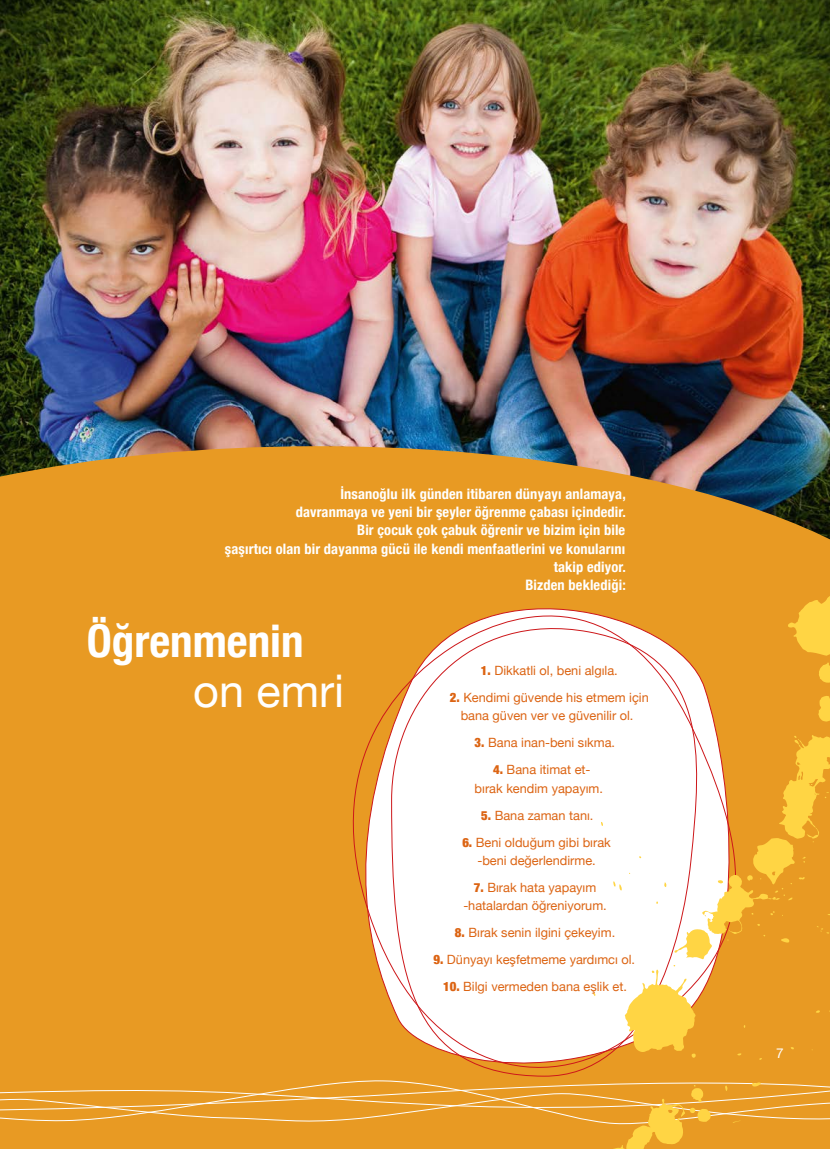
<style>
.page{position:relative;width:830px;height:1149px;background:#fff}
.page>*{position:absolute;margin:0;border:0;box-sizing:border-box;transform-origin:0 0}
.t1{font:700 condensed 45px "Helvetica Neue";color:#fff}
.t2{font:45px "Helvetica Neue";color:#fff}
.t3{font:700 condensed 14.4px/18px "Helvetica Neue";letter-spacing:.01em;color:#fff;text-align:right}
.t4{font:13.5px "Helvetica Neue";color:#fff}
.t5{font:12.75px/18px "Helvetica Neue";color:#dc6413;text-align:center}
.s1{font-weight:900;font-stretch:condensed}
</style>
<div class="page">
<div style="left:0;top:478px;width:829px;height:670px;background:#e89a23"></div>
<img style="left:0;top:0;width:829px;height:446px">
<svg style="left:0;top:446px;width:829px;height:276px"></svg>
<svg style="left:346px;top:560px;width:404px;height:12px"></svg>
<svg style="left:318px;top:572px;width:449px;height:488px"></svg>
<svg style="left:390px;top:609px;width:319px;height:462px;background:#fbeee0"></svg>
<svg style="left:787px;top:592px;width:42px;height:63px"></svg>
<svg style="left:818px;top:662px;width:11px;height:20px"></svg>
<svg style="left:817px;top:695px;width:12px;height:26px"></svg>
<svg style="left:0;top:1071px;width:829px;height:77px"></svg>
<svg style="left:613px;top:734px;width:216px;height:325px"></svg>
<p class="t3" style="left:225px;top:484px;width:402px">İnsanoğlu ilk günden itibaren dünyayı anlamaya,<br>davranmaya ve yeni bir şeyler öğrenme çabası içindedir.<br>Bir çocuk çok çabuk öğrenir ve bizim için bile<br>şaşırtıcı olan bir dayanma gücü ile kendi menfaatlerini ve konularını takip ediyor.<br>Bizden beklediği:</p>
<h1 class="t1" style="left:87px;top:603px;width:218px">Öğrenmenin</h1>
<h1 class="t2" style="left:193px;top:658px;width:152px">on emri</h1>
<p class="t5" style="left:480px;top:661px;width:138px"><span class="s1">1.</span> Dikkatli ol, beni algıla.</p>
<p class="t5" style="left:449px;top:688px;width:200px"><span class="s1">2.</span> Kendimi güvende his etmem için bana güven ver ve güvenilir ol.</p>
<p class="t5" style="left:474px;top:733px;width:142px"><span class="s1">3.</span> Bana inan-beni sıkma.</p>
<p class="t5" style="left:474px;top:759px;width:130px;line-height:19.5px"><span class="s1">4.</span> Bana itimat et&shy;bırak kendim yapayım.</p>
<p class="t5" style="left:481px;top:807px;width:114px"><span class="s1">5.</span> Bana zaman tanı.</p>
<p class="t5" style="left:462px;top:834px;width:150px"><span class="s1">6.</span> Beni olduğum gibi bırak -beni değerlendirme.</p>
<p class="t5" style="left:463px;top:879px;width:145px"><span class="s1">7.</span> Bırak hata yapayım -hatalardan öğreniyorum.</p>
<p class="t5" style="left:454px;top:924px;width:162px"><span class="s1">8.</span> Bırak senin ilgini çekeyim.</p>
<p class="t5" style="left:433px;top:951px;width:203px"><span class="s1">9.</span> Dünyayı keşfetmeme yardımcı ol.</p>
<p class="t5" style="left:443px;top:978px;width:185px"><span class="s1">10.</span> Bilgi vermeden bana eşlik et.</p>
<p class="t4" style="left:775px;top:1042px;width:9px">7</p>
</div>
